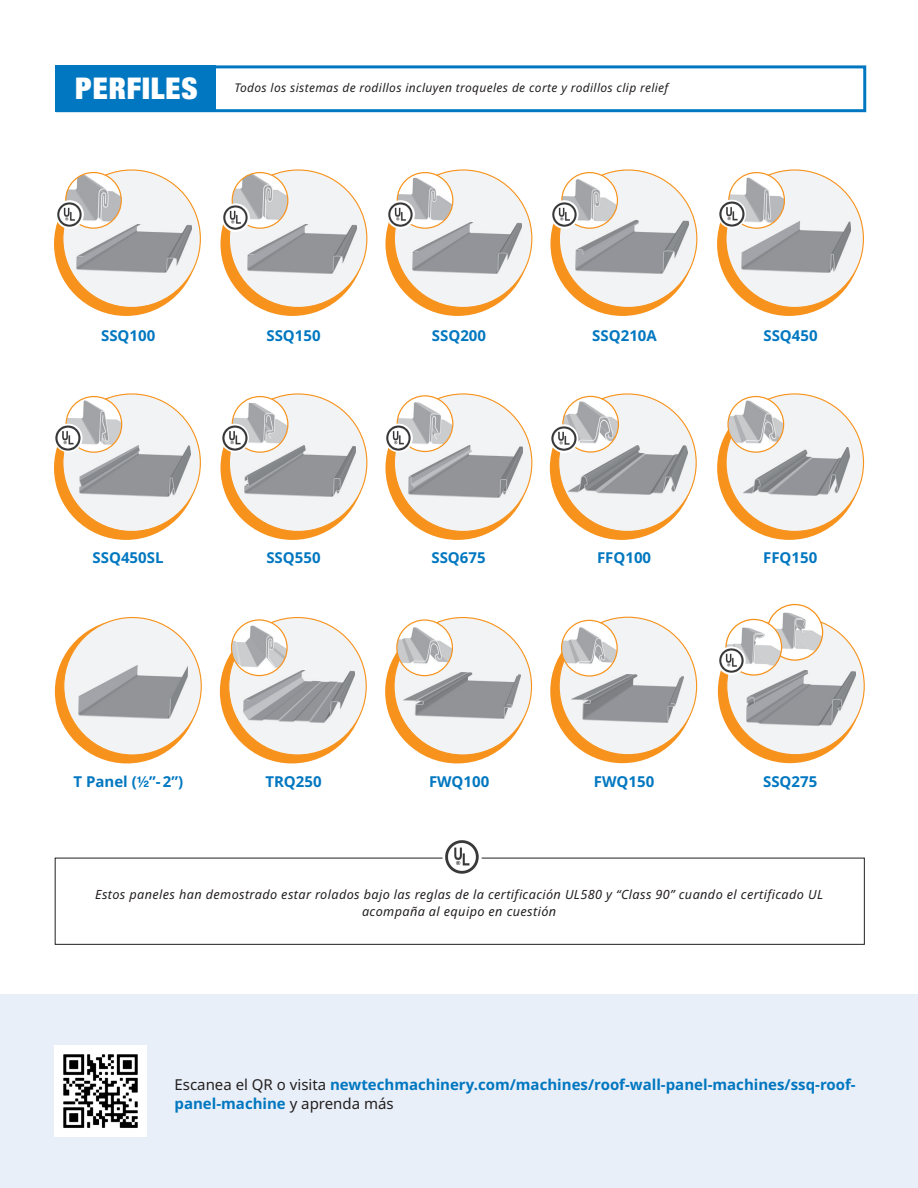
<style>
.page{position:relative;width:918px;height:1188px;background:#fff}
.page>*{position:absolute;margin:0;border:0;box-sizing:border-box;transform-origin:0 0}
.t1{font:900 condensed 30px "Helvetica Neue LT Pro";letter-spacing:.03em;color:#fff}
.t2{font:700 15px/19.5px "Noto Sans";color:#0077c0}
.t3{font:italic 12.6px/16.5px "Noto Sans";letter-spacing:.03em;color:#231f20;text-align:center}
.t4{font:italic 12px "Noto Sans";letter-spacing:.03em;color:#231f20}
.s1{font-family:"Helvetica Neue LT Pro"}
.s2{font-weight:400;color:#231f20}
</style>
<div class="page">
<div style="left:54px;top:172px;width:144px;height:144px;background:#f7931d;border-radius:50%"></div>
<div style="left:220px;top:172px;width:145px;height:144px;background:#f7931d;border-radius:50%"></div>
<div style="left:385px;top:172px;width:145px;height:144px;background:#f7931d;border-radius:50%"></div>
<div style="left:550px;top:172px;width:145px;height:144px;background:#f7931d;border-radius:50%"></div>
<div style="left:717px;top:172px;width:144px;height:144px;background:#f7931d;border-radius:50%"></div>
<div style="left:54px;top:396px;width:144px;height:144px;background:#f7931d;border-radius:50%"></div>
<div style="left:220px;top:396px;width:145px;height:144px;background:#f7931d;border-radius:50%"></div>
<div style="left:385px;top:396px;width:145px;height:144px;background:#f7931d;border-radius:50%"></div>
<div style="left:550px;top:396px;width:144px;height:144px;background:#f7931d;border-radius:50%"></div>
<div style="left:717px;top:396px;width:144px;height:144px;background:#f7931d;border-radius:50%"></div>
<div style="left:55px;top:619px;width:144px;height:144px;background:#f7931d;border-radius:50%"></div>
<div style="left:220px;top:619px;width:144px;height:144px;background:#f7931d;border-radius:50%"></div>
<div style="left:718px;top:619px;width:144px;height:144px;background:#f7931d;border-radius:50%"></div>
<div style="left:385px;top:619px;width:144px;height:144px;background:#f7931d;border-radius:50%"></div>
<div style="left:550px;top:619px;width:144px;height:144px;background:#f7931d;border-radius:50%"></div>
<div style="left:56px;top:65px;width:160px;height:47px;background:#0077c0"></div>
<div style="left:56px;top:65px;width:810px;height:47px;border:3px solid #0077c0"></div>
<div style="left:63px;top:170px;width:137px;height:137px;background:#f2f3f4;border-radius:50%"></div>
<div style="left:229px;top:170px;width:138px;height:137px;background:#f2f3f4;border-radius:50%"></div>
<div style="left:394px;top:170px;width:138px;height:137px;background:#f2f3f4;border-radius:50%"></div>
<div style="left:559px;top:170px;width:138px;height:137px;background:#f2f3f4;border-radius:50%"></div>
<div style="left:726px;top:170px;width:137px;height:137px;background:#f2f3f4;border-radius:50%"></div>
<div style="left:63px;top:394px;width:137px;height:137px;background:#f2f3f4;border-radius:50%"></div>
<div style="left:229px;top:394px;width:138px;height:137px;background:#f2f3f4;border-radius:50%"></div>
<div style="left:394px;top:394px;width:138px;height:137px;background:#f2f3f4;border-radius:50%"></div>
<div style="left:559px;top:394px;width:137px;height:137px;background:#f2f3f4;border-radius:50%"></div>
<div style="left:726px;top:394px;width:138px;height:137px;background:#f2f3f4;border-radius:50%"></div>
<div style="left:64px;top:618px;width:137px;height:137px;background:#f2f3f4;border-radius:50%"></div>
<div style="left:229px;top:618px;width:137px;height:137px;background:#f2f3f4;border-radius:50%"></div>
<div style="left:727px;top:617px;width:137px;height:138px;background:#f2f3f4;border-radius:50%"></div>
<div style="left:394px;top:618px;width:138px;height:137px;background:#f2f3f4;border-radius:50%"></div>
<div style="left:559px;top:617px;width:138px;height:138px;background:#f2f3f4;border-radius:50%"></div>
<img style="left:66px;top:173px;width:55px;height:50px">
<div style="left:65px;top:172px;width:57px;height:57px;border:1px solid #f7931d;border-radius:50%"></div>
<img style="left:77px;top:224px;width:115px;height:49px">
<img style="left:55px;top:200px;width:29px;height:29px;border-radius:14px">
<img style="left:247px;top:224px;width:109px;height:49px">
<svg style="left:232px;top:173px;width:56px;height:55px"></svg>
<img style="left:232px;top:173px;width:56px;height:49px">
<div style="left:232px;top:172px;width:56px;height:57px;border:1px solid #f7931d;border-radius:50%"></div>
<img style="left:221px;top:203px;width:29px;height:29px;border-radius:14px">
<img style="left:412px;top:222px;width:110px;height:52px">
<svg style="left:397px;top:173px;width:56px;height:55px"></svg>
<img style="left:397px;top:178px;width:56px;height:44px">
<div style="left:397px;top:172px;width:56px;height:57px;border:1px solid #f7931d;border-radius:50%"></div>
<img style="left:386px;top:200px;width:29px;height:29px;border-radius:14px">
<img style="left:576px;top:220px;width:113px;height:53px">
<div style="left:562px;top:173px;width:55px;height:55px;background:#fff;border-radius:50%"></div>
<img style="left:563px;top:179px;width:54px;height:44px">
<div style="left:561px;top:172px;width:57px;height:57px;border:1px solid #f7931d;border-radius:50%"></div>
<img style="left:550px;top:200px;width:29px;height:29px;border-radius:14px">
<img style="left:741px;top:222px;width:110px;height:50px">
<svg style="left:729px;top:173px;width:55px;height:55px"></svg>
<img style="left:730px;top:178px;width:54px;height:46px">
<div style="left:728px;top:172px;width:57px;height:57px;border:1px solid #f7931d;border-radius:50%"></div>
<img style="left:718px;top:200px;width:28px;height:28px;border-radius:14px">
<img style="left:79px;top:445px;width:111px;height:51px">
<svg style="left:66px;top:397px;width:56px;height:55px"></svg>
<img style="left:67px;top:400px;width:55px;height:46px">
<div style="left:65px;top:396px;width:57px;height:57px;border:1px solid #f7931d;border-radius:50%"></div>
<img style="left:54px;top:424px;width:29px;height:28px;border-radius:14px">
<img style="left:245px;top:446px;width:111px;height:50px">
<div style="left:232px;top:397px;width:56px;height:55px;background:#fff;border-radius:50%"></div>
<img style="left:232px;top:403px;width:56px;height:41px">
<div style="left:232px;top:396px;width:56px;height:57px;border:1px solid #f7931d;border-radius:50%"></div>
<img style="left:220px;top:424px;width:29px;height:28px;border-radius:14px">
<img style="left:409px;top:445px;width:114px;height:52px">
<svg style="left:397px;top:396px;width:56px;height:55px"></svg>
<img style="left:397px;top:402px;width:56px;height:43px">
<div style="left:397px;top:395px;width:56px;height:57px;border:1px solid #f7931d;border-radius:50%"></div>
<img style="left:384px;top:424px;width:29px;height:28px;border-radius:14px">
<div style="left:767px;top:605px;width:56px;height:55px;background:#fff;border-radius:50%"></div>
<img style="left:768px;top:613px;width:55px;height:39px">
<div style="left:766px;top:604px;width:57px;height:57px;border:1px solid #f7931d;border-radius:50%"></div>
<img style="left:569px;top:445px;width:118px;height:50px">
<svg style="left:726px;top:619px;width:56px;height:56px"></svg>
<img style="left:727px;top:628px;width:55px;height:39px">
<div style="left:725px;top:619px;width:57px;height:57px;border:1px solid #f7931d;border-radius:50%"></div>
<svg style="left:563px;top:396px;width:55px;height:56px"></svg>
<img style="left:563px;top:401px;width:55px;height:45px">
<div style="left:562px;top:396px;width:57px;height:57px;border:1px solid #f7931d;border-radius:50%"></div>
<img style="left:717px;top:646px;width:29px;height:29px;border-radius:14px">
<img style="left:744px;top:448px;width:105px;height:48px">
<svg style="left:728px;top:397px;width:56px;height:55px"></svg>
<img style="left:728px;top:401px;width:56px;height:44px">
<div style="left:727px;top:396px;width:57px;height:57px;border:1px solid #f7931d;border-radius:50%"></div>
<img style="left:79px;top:666px;width:108px;height:52px">
<img style="left:244px;top:671px;width:110px;height:51px">
<svg style="left:231px;top:620px;width:56px;height:56px"></svg>
<img style="left:231px;top:626px;width:55px;height:42px">
<div style="left:231px;top:619px;width:57px;height:57px;border:1px solid #f7931d;border-radius:50%"></div>
<img style="left:747px;top:670px;width:108px;height:56px">
<img style="left:404px;top:673px;width:117px;height:45px">
<div style="left:397px;top:620px;width:55px;height:56px;background:#fff;border-radius:50%"></div>
<img style="left:398px;top:627px;width:54px;height:38px">
<div style="left:396px;top:619px;width:57px;height:57px;border:1px solid #f7931d;border-radius:50%"></div>
<img style="left:572px;top:674px;width:112px;height:48px">
<div style="left:0;top:995px;width:918px;height:193px;background:#e9eff8"></div>
<div style="left:562px;top:620px;width:55px;height:56px;background:#fff;border-radius:50%"></div>
<img style="left:562px;top:627px;width:55px;height:39px">
<div style="left:561px;top:620px;width:57px;height:57px;border:1px solid #f7931d;border-radius:50%"></div>
<div style="left:55px;top:858px;width:810px;height:87px;border:1px solid #231f20"></div>
<img style="left:443px;top:838px;width:39px;height:39px;border-radius:20px">
<img style="left:550px;top:424px;width:28px;height:29px;border-radius:14px">
<img style="left:55px;top:1046px;width:91px;height:91px">
<p class="t1" style="left:75px;top:69px;width:124px">PERFILES</p>
<p class="t4" style="left:234px;top:79px;width:435px">Todos los sistemas de rodillos incluyen troqueles de corte y rodillos clip relief</p>
<p class="t2" style="left:101px;top:326px;width:56px">SSQ100</p>
<p class="t2" style="left:266px;top:326px;width:56px">SSQ150</p>
<p class="t2" style="left:432px;top:326px;width:56px">SSQ200</p>
<p class="t2" style="left:592px;top:326px;width:66px">SSQ210A</p>
<p class="t2" style="left:763px;top:326px;width:56px">SSQ450</p>
<p class="t2" style="left:93px;top:549px;width:72px">SSQ450SL</p>
<p class="t2" style="left:266px;top:549px;width:56px">SSQ550</p>
<p class="t2" style="left:431px;top:549px;width:56px">SSQ675</p>
<p class="t2" style="left:597px;top:549px;width:56px">FFQ100</p>
<p class="t2" style="left:763px;top:549px;width:56px">FFQ150</p>
<p class="t2" style="left:73px;top:772px;width:111px">T Panel (<span class="s1">½</span>”- 2”)</p>
<p class="t2" style="left:265px;top:772px;width:58px">TRQ250</p>
<p class="t2" style="left:429px;top:772px;width:62px">FWQ100</p>
<p class="t2" style="left:594px;top:772px;width:62px">FWQ150</p>
<p class="t2" style="left:763px;top:772px;width:56px">SSQ275</p>
<p class="t3" style="left:95px;top:887px;width:730px">Estos paneles han demostrado estar rolados bajo las reglas de la certificación UL580 y “Class 90” cuando el certificado UL acompaña al equipo en cuestión</p>
<p class="t2" style="left:175px;top:1075px;width:683px"><span class="s2">Escanea el QR o visita</span> newtechmachinery.com/machines/roof-wall-panel-machines/ssq-roof&shy;panel-machine <span class="s2">y aprenda más</span></p>
</div>
